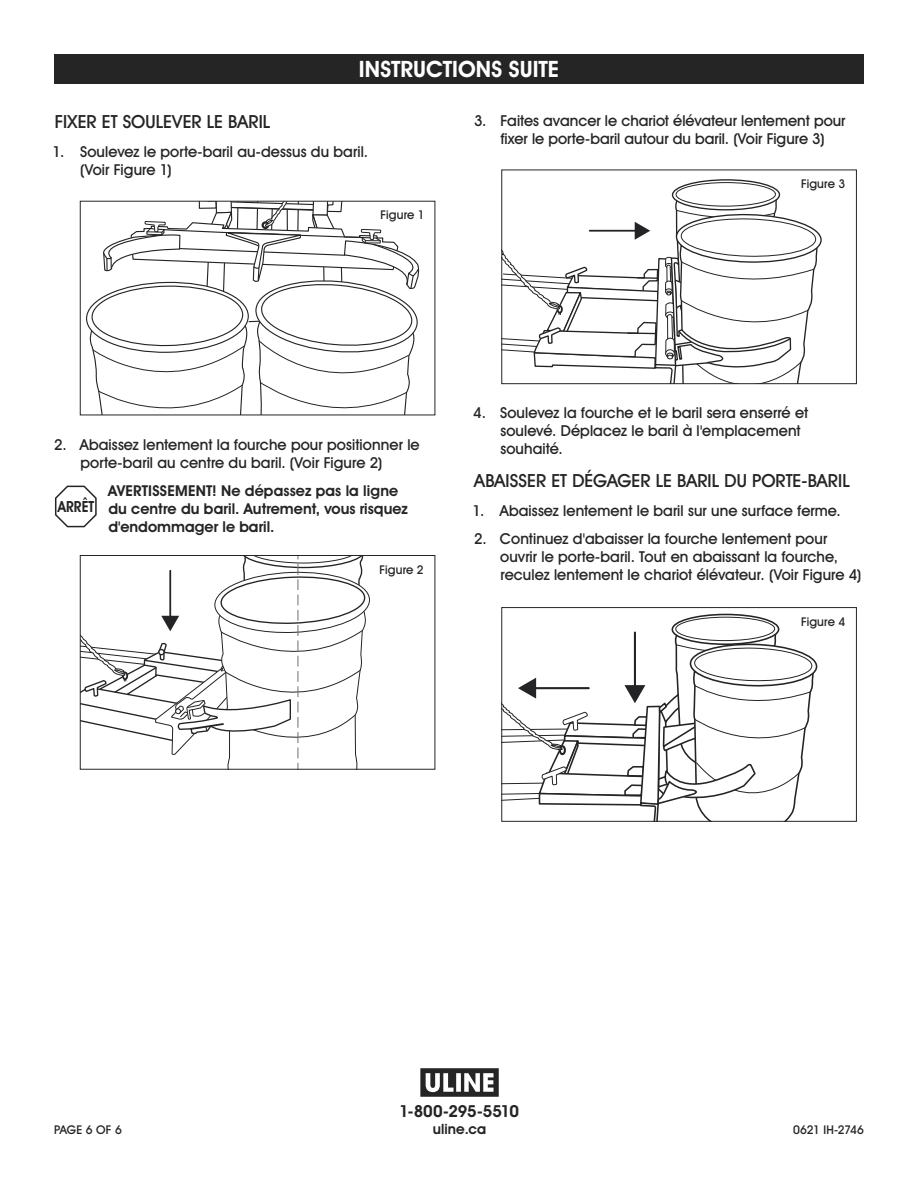
<style>
.page{position:relative;width:918px;height:1188px;background:#fff}
.page>*{position:absolute;margin:0;border:0;box-sizing:border-box;transform-origin:0 0}
.t1{font:700 22.5px "Uline Two Knine";color:#fff}
.t2{font:18px "Uline Two Knine";color:#252525}
.t3{font:700 16.5px "Uline Two Knine";letter-spacing:-.015em;color:#252525}
.t4{font:700 15.3px "Uline Two Knine";color:#252525;scale:.89 1}
.t5{font:15px/18px "Uline Two Knine";letter-spacing:.005em;color:#252525}
.t6{font:700 15px/18px "Uline Two Knine";letter-spacing:.005em;color:#252525}
.t7{font:700 14.25px "Uline Two Knine";letter-spacing:.01em;color:#252525}
.t8{font:12px "Uline Two Knine";letter-spacing:.01em;color:#252525}
.t9{font:12px "Uline Two Knine";letter-spacing:-.02em;color:#252525}
</style>
<div class="page">
<svg style="left:55px;top:486px;width:42px;height:41px"></svg>
<div style="left:54px;top:54px;width:810px;height:30px;background:#252525"></div>
<svg style="left:86px;top:203px;width:334px;height:210px"></svg>
<svg style="left:82px;top:557px;width:288px;height:211px"></svg>
<div style="left:80px;top:555px;width:355px;height:215px;border:1px solid #252525"></div>
<svg style="left:673px;top:180px;width:107px;height:30px"></svg>
<div style="left:672px;top:179px;width:108px;height:32px;border:1px solid #242426;border-radius:50%"></div>
<div style="left:676px;top:183px;width:99px;height:23px;background:#fff;border-radius:50%"></div>
<div style="left:676px;top:182px;width:100px;height:25px;border:1px solid #242426;border-radius:50%"></div>
<svg style="left:503px;top:196px;width:319px;height:186px"></svg>
<div style="left:501px;top:170px;width:356px;height:214px;border:1px solid #252525"></div>
<svg style="left:503px;top:613px;width:315px;height:207px"></svg>
<div style="left:501px;top:607px;width:356px;height:215px;border:1px solid #252525"></div>
<svg style="left:420px;top:1068px;width:79px;height:29px"></svg>
<h1 class="t1" style="left:359px;top:56px;width:202px">INSTRUCTIONS SUITE</h1>
<p class="t2" style="left:55px;top:110px;width:217px">FIXER ET SOULEVER LE BARIL</p>
<p class="t5" style="left:80px;top:142px;width:289px;text-indent:-27px">1. Soulevez le porte-baril au-dessus du baril. (Voir Figure 1)</p>
<p class="t8" style="left:381px;top:208px;width:46px">Figure 1</p>
<p class="t5" style="left:474px;top:111px;width:373px;text-align:center">3. Faites avancer le chariot élévateur lentement pour fixer le porte-baril autour du baril. (Voir Figure 3)</p>
<p class="t8" style="left:801px;top:177px;width:46px">Figure 3</p>
<p class="t5" style="left:81px;top:435px;width:341px;text-indent:-26px">2. Abaissez lentement la fourche pour positionner le porte-baril au centre du baril. (Voir Figure 2)</p>
<p class="t6" style="left:108px;top:482px;width:301px">AVERTISSEMENT! Ne dépassez pas la ligne du centre du baril. Autrement, vous risquez d'endommager le baril.</p>
<p class="t4" style="left:58px;top:497px;width:42px">ARRÊT</p>
<p class="t8" style="left:380px;top:562px;width:46px">Figure 2</p>
<p class="t5" style="left:500px;top:404px;width:309px;text-indent:-27px">4. Soulevez la fourche et le baril sera enserré et soulevé. Déplacez le baril à l'emplacement souhaité.</p>
<p class="t2" style="left:474px;top:469px;width:377px">ABAISSER ET DÉGAGER LE BARIL DU PORTE-BARIL</p>
<p class="t5" style="left:473px;top:501px;width:370px">1. Abaissez lentement le baril sur une surface ferme.</p>
<p class="t5" style="left:500px;top:530px;width:363px;text-indent:-26px">2. Continuez d'abaisser la fourche lentement pour ouvrir le porte-baril. Tout en abaissant la fourche, reculez lentement le chariot élévateur. (Voir Figure 4)</p>
<p class="t8" style="left:801px;top:614px;width:46px">Figure 4</p>
<p class="t3" style="left:399px;top:1101px;width:121px">1-800-295-5510</p>
<p class="t7" style="left:433px;top:1120px;width:55px">uline.ca</p>
<p class="t8" style="left:54px;top:1122px;width:69px">PAGE 6 OF 6</p>
<p class="t9" style="left:793px;top:1122px;width:72px">0621 IH-2746</p>
</div>
